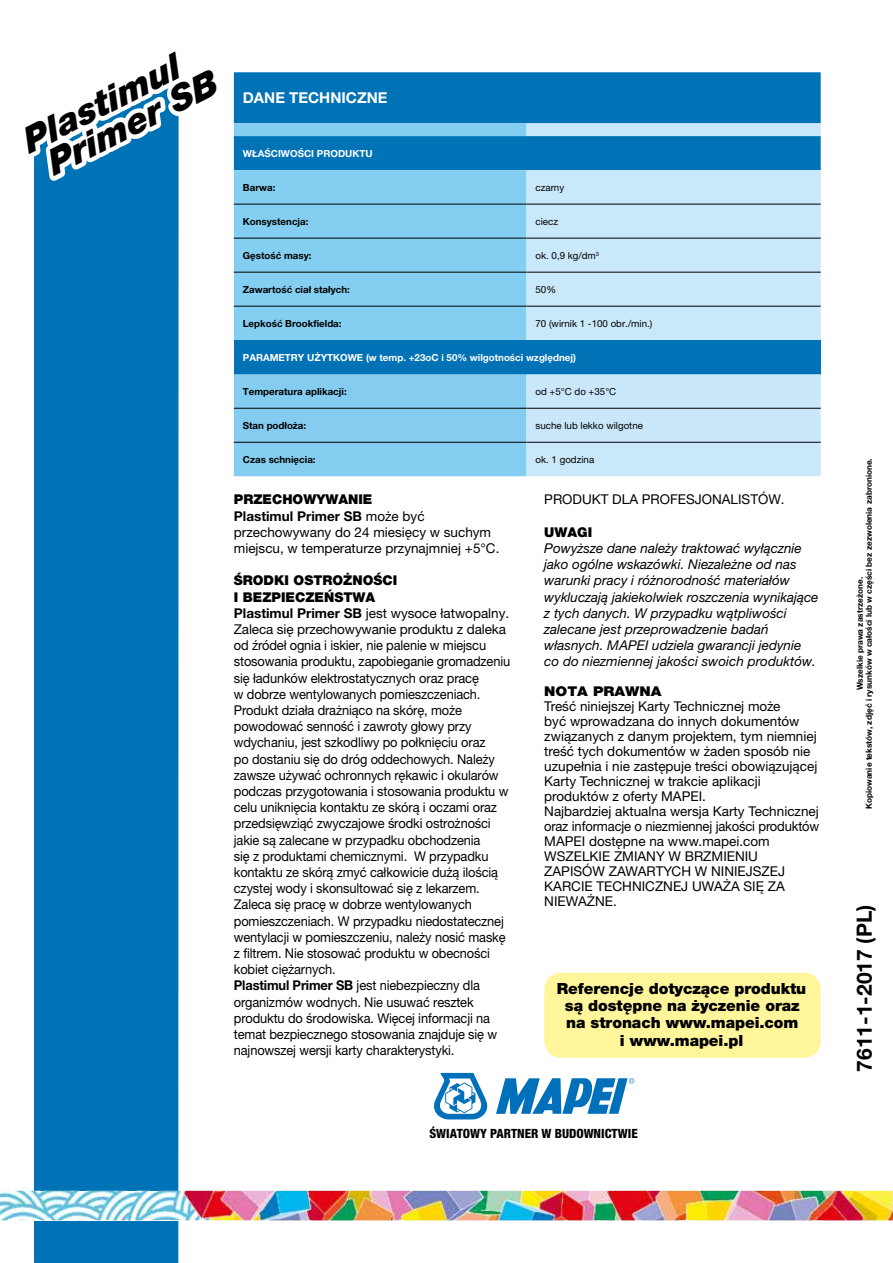
<style>
.page{position:relative;width:893px;height:1263px;background:#fff}
.page>*{position:absolute;margin:0;border:0;box-sizing:border-box;transform-origin:0 0}
.t1{font:italic 900 35.55px/31px "Helvetica Neue LTW1 G";color:#000}
.t2{font:700 21px "Helvetica Neue LTW1 G";color:#000}
.t3{font:900 15.45px/17.2px "Helvetica Neue LTW1 G";letter-spacing:-.005em;color:#000;text-align:center}
.t4{font:700 15px "Helvetica Neue LTW1 G";color:#fff}
.t5{font:13.5px/16.2px "Helvetica Neue LTW1 G";letter-spacing:-.01em;color:#000}
.t6{font:italic 13.5px/16.2px "Helvetica Neue LTW1 G";color:#000}
.t7{font:900 13.5px "Helvetica Neue LTW1 G";color:#000;scale:1.1 1}
.t8{font:900 13.5px "Helvetica Neue LTW1 G";color:#000}
.t9{font:800 condensed 12.75px "Helvetica Neue LTW1 G";color:#000}
.t10{font:700 9.75px "Helvetica Neue LTW1 G";color:#000}
.t11{font:9.75px "Helvetica Neue LTW1 G";color:#000}
.t12{font:700 9.75px "Helvetica Neue LTW1 G";color:#fff}
.t13{font:700 8.25px/9px "Helvetica Neue LTW1 G";color:#000;text-align:center}
.s1{font-weight:900}
.s2{font-weight:700}
</style>
<div class="page">
<div style="left:34px;top:278px;width:145px;height:985px;background:#0073b7"></div>
<img style="left:0;top:1191px;width:893px;height:29px">
<svg style="left:434px;top:1073px;width:200px;height:46px"></svg>
<div style="left:544px;top:973px;width:277px;height:85px;background:#fff59b;border-radius:17px"></div>
<div style="left:234px;top:72px;width:587px;height:51px;background:#0073b7"></div>
<svg style="left:234px;top:123px;width:292px;height:353px;background:#71c1e7"></svg>
<svg style="left:526px;top:123px;width:295px;height:353px;background:#acd6ee"></svg>
<div style="left:234px;top:340px;width:587px;height:34px;background:#0072b5"></div>
<svg style="left:234px;top:374px;width:587px;height:68px;background:#a4d8f2"></svg>
<hr style="left:234px;top:272px;width:292px;height:1px;background:#000">
<hr style="left:234px;top:204px;width:292px;height:1px;background:#000">
<hr style="left:526px;top:272px;width:295px;height:1px;background:#000">
<hr style="left:526px;top:204px;width:295px;height:1px;background:#000">
<hr style="left:234px;top:238px;width:292px;height:1px;background:#000">
<hr style="left:234px;top:306px;width:292px;height:1px;background:#000">
<hr style="left:526px;top:238px;width:295px;height:1px;background:#000">
<hr style="left:526px;top:306px;width:295px;height:1px;background:#000">
<hr style="left:234px;top:408px;width:292px;height:1px;background:#000">
<hr style="left:234px;top:442px;width:292px;height:1px;background:#000">
<hr style="left:526px;top:408px;width:295px;height:1px;background:#000">
<hr style="left:526px;top:442px;width:295px;height:1px;background:#000">
<svg style="left:34px;top:88px;width:145px;height:190px"></svg>
<h1 class="t1" style="left:28px;top:124px;width:188px;text-indent:-12px;rotate:-27deg">Plastimul<br>Primer SB</h1>
<p class="t4" style="left:243px;top:89px;width:146px">DANE TECHNICZNE</p>
<p class="t12" style="left:243px;top:147px;width:131px">WŁAŚCIWOŚCI PRODUKTU</p>
<p class="t10" style="left:243px;top:181px;width:34px">Barwa:</p>
<p class="t11" style="left:535px;top:181px;width:30px">czarny</p>
<p class="t10" style="left:243px;top:215px;width:67px">Konsystencja:</p>
<p class="t11" style="left:535px;top:215px;width:24px">ciecz</p>
<p class="t10" style="left:243px;top:249px;width:70px">Gęstość masy:</p>
<p class="t11" style="left:535px;top:249px;width:65px">ok. 0,9 kg/dm<sup>3</sup></p>
<p class="t10" style="left:243px;top:283px;width:109px">Zawartość ciał stałych:</p>
<p class="t11" style="left:535px;top:283px;width:22px">50%</p>
<p class="t10" style="left:243px;top:317px;width:100px">Lepkość Brookfielda:</p>
<p class="t11" style="left:535px;top:317px;width:118px">70 (wirnik 1 -100 obr./min.)</p>
<p class="t12" style="left:243px;top:351px;width:335px">PARAMETRY UŻYTKOWE (w temp. +23oC i 50% wilgotności względnej)</p>
<p class="t10" style="left:243px;top:385px;width:105px">Temperatura aplikacji:</p>
<p class="t11" style="left:535px;top:385px;width:82px">od +5°C do +35°C</p>
<p class="t10" style="left:243px;top:419px;width:65px">Stan podłoża:</p>
<p class="t11" style="left:535px;top:419px;width:109px">suche lub lekko wilgotne</p>
<p class="t10" style="left:243px;top:453px;width:74px">Czas schnięcia:</p>
<p class="t11" style="left:535px;top:453px;width:60px">ok. 1 godzina</p>
<p class="t5" style="left:234px;top:491px;width:267px"><span class="s1">PRZECHOWYWANIE<br></span><span class="s2">Plastimul Primer SB</span> może być przechowywany do 24 miesięcy w suchym miejscu, w temperaturze przynajmniej +5°C.</p>
<p class="t5" style="left:234px;top:572px;width:278px"><span class="s1">ŚRODKI OSTROŻNOŚCI<br>I BEZPIECZEŃSTWA<br></span><span class="s2">Plastimul Primer SB</span> jest wysoce łatwopalny.<br>Zaleca się przechowywanie produktu z daleka od źródeł ognia i iskier, nie palenie w miejscu stosowania produktu, zapobieganie gromadzeniu się ładunków elektrostatycznych oraz pracę<br>w dobrze wentylowanych pomieszczeniach.<br>Produkt działa drażniąco na skórę, może powodować senność i zawroty głowy przy wdychaniu, jest szkodliwy po połknięciu oraz<br>po dostaniu się do dróg oddechowych. Należy zawsze używać ochronnych rękawic i okularów podczas przygotowania i stosowania produktu w celu uniknięcia kontaktu ze skórą i oczami oraz przedsięwziąć zwyczajowe środki ostrożności jakie są zalecane w przypadku obchodzenia<br>się z produktami chemicznymi. W przypadku kontaktu ze skórą zmyć całkowicie dużą ilością czystej wody i skonsultować się z lekarzem.<br>Zaleca się pracę w dobrze wentylowanych pomieszczeniach. W przypadku niedostatecznej wentylacji w pomieszczeniu, należy nosić maskę z filtrem. Nie stosować produktu w obecności kobiet ciężarnych.<br><span class="s2">Plastimul Primer SB</span> jest niebezpieczny dla organizmów wodnych. Nie usuwać resztek produktu do środowiska. Więcej informacji na temat bezpiecznego stosowania znajduje się w najnowszej wersji karty charakterystyki.</p>
<p class="t5" style="left:544px;top:491px;width:242px">PRODUKT DLA PROFESJONALISTÓW.</p>
<p class="t8" style="left:544px;top:524px;width:49px">UWAGI</p>
<p class="t6" style="left:544px;top:540px;width:276px">Powyższe dane należy traktować wyłącznie jako ogólne wskazówki. Niezależne od nas warunki pracy i różnorodność materiałów wykluczają jakiekolwiek roszczenia wynikające z tych danych. W przypadku wątpliwości zalecane jest przeprowadzenie badań własnych. MAPEI udziela gwarancji jedynie co do niezmiennej jakości swoich produktów.</p>
<p class="t7" style="left:544px;top:683px;width:108px">NOTA PRAWNA</p>
<p class="t5" style="left:544px;top:699px;width:277px;line-height:15px">Treść niniejszej Karty Technicznej może<br>być wprowadzana do innych dokumentów związanych z danym projektem, tym niemniej treść tych dokumentów w żaden sposób nie uzupełnia i nie zastępuje treści obowiązującej Karty Technicznej w trakcie aplikacji produktów z oferty MAPEI.<br>Najbardziej aktualna wersja Karty Technicznej oraz informacje o niezmiennej jakości produktów MAPEI dostępne na www.mapei.com WSZELKIE ZMIANY W BRZMIENIU ZAPISÓW ZAWARTYCH W NINIEJSZEJ KARCIE TECHNICZNEJ UWAŻA SIĘ ZA NIEWAŻNE.</p>
<p class="t3" style="left:557px;top:980px;width:251px">Referencje dotyczące produktu są dostępne na życzenie oraz na stronach www.mapei.com<br>i www.mapei.pl</p>
<p class="t9" style="left:429px;top:1125px;width:210px">ŚWIATOWY PARTNER W BUDOWNICTWIE</p>
<p class="t13" style="left:855px;top:809px;width:352px;rotate:-90deg">Wszelkie prawa zastrzeżone.<br>Kopiowanie tekstów, zdjęć i rysunków w całości lub w części bez zezwolenia zabronione.</p>
<h2 class="t2" style="left:851px;top:1071px;width:169px;rotate:-90deg">7611-1-2017 (PL)</h2>
</div>
